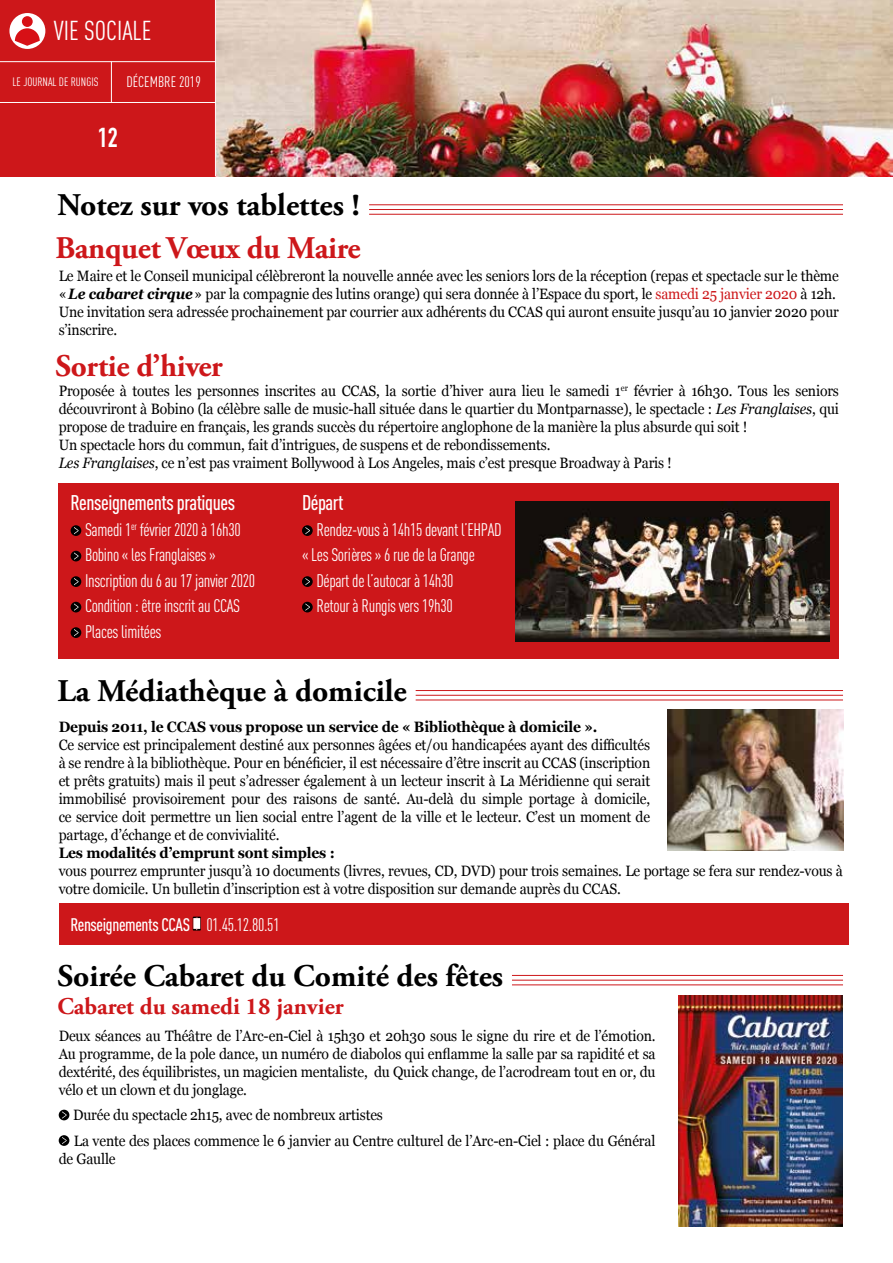
<style>
.page{position:relative;width:893px;height:1263px;background:#fff}
.page>*{position:absolute;margin:0;border:0;box-sizing:border-box;transform-origin:0 0}
.t1{font:700 31.5px "Adobe Garamond Pro";color:#000}
.t2{font:700 31.5px "Adobe Garamond Pro";letter-spacing:-.01em;color:#cd171a}
.t3{font:27px "DIN Cond";color:#fff}
.t4{font:700 27px "DIN Condensed";color:#fff}
.t5{font:700 24px "Adobe Garamond Pro";color:#cd171a}
.t6{font:500 21px "DIN Cond";letter-spacing:-.02em;color:#fff}
.t7{font:18px/25.5px "DIN Cond";letter-spacing:-.02em;color:#fff}
.t8{font:500 18px "DIN Cond";letter-spacing:-.02em;color:#fff}
.t9{font:15px/18px "Georgia";letter-spacing:-.01em;color:#000;scale:.93 1}
.t10{font:700 15px "Georgia";letter-spacing:-.01em;color:#000;scale:.93 1}
.t11{font:15px "DIN Cond";color:#fff}
.t12{font:12px "DIN Cond";color:#fff}
.s1{font-weight:700;font-style:italic}
.s2{color:#cd171a}
.s3{font-style:italic}
.s4{font-weight:400}
</style>
<div class="page">
<div style="left:0;top:0;width:215px;height:176px;background:#cd171a"></div>
<hr style="left:0;top:61px;width:215px;height:1px;background:#fff">
<hr style="left:0;top:102px;width:215px;height:1px;background:#fff">
<hr style="left:111px;top:62px;width:1px;height:41px;background:#fff">
<div style="left:9px;top:13px;width:36px;height:36px;background:#fff;border-radius:50%"></div>
<svg style="left:15px;top:28px;width:25px;height:18px"></svg>
<div style="left:22px;top:16px;width:11px;height:11px;background:#d71016;border-radius:50%"></div>
<img style="left:216px;top:0;width:677px;height:176px">
<svg style="left:59px;top:1110px;width:10px;height:10px"></svg>
<svg style="left:62px;top:1111px;width:5px;height:8px"></svg>
<div style="left:59px;top:1135px;width:10px;height:11px;background:#000;border-radius:50%"></div>
<svg style="left:62px;top:1137px;width:5px;height:7px"></svg>
<hr style="left:369px;top:214px;width:474px;height:1px;background:#cd171a">
<hr style="left:369px;top:209px;width:474px;height:1px;background:#cd171a">
<hr style="left:369px;top:204px;width:474px;height:1px;background:#cd171a">
<hr style="left:416px;top:700px;width:427px;height:1px;background:#cd171a">
<hr style="left:416px;top:695px;width:427px;height:1px;background:#cd171a">
<hr style="left:416px;top:690px;width:427px;height:1px;background:#cd171a">
<hr style="left:512px;top:984px;width:331px;height:1px;background:#cd171a">
<hr style="left:512px;top:980px;width:331px;height:1px;background:#cd171a">
<hr style="left:512px;top:975px;width:331px;height:1px;background:#cd171a">
<div style="left:59px;top:483px;width:780px;height:176px;background:#cd171a"></div>
<div style="left:71px;top:525px;width:10px;height:11px;background:#000;border-radius:50%"></div>
<svg style="left:74px;top:527px;width:5px;height:7px"></svg>
<svg style="left:71px;top:551px;width:10px;height:10px"></svg>
<svg style="left:74px;top:552px;width:5px;height:8px"></svg>
<div style="left:71px;top:576px;width:10px;height:11px;background:#000;border-radius:50%"></div>
<svg style="left:74px;top:578px;width:5px;height:7px"></svg>
<svg style="left:71px;top:602px;width:10px;height:10px"></svg>
<svg style="left:74px;top:603px;width:5px;height:8px"></svg>
<div style="left:71px;top:627px;width:10px;height:11px;background:#000;border-radius:50%"></div>
<svg style="left:74px;top:629px;width:5px;height:7px"></svg>
<div style="left:302px;top:525px;width:11px;height:11px;background:#000;border-radius:50%"></div>
<svg style="left:305px;top:527px;width:5px;height:7px"></svg>
<div style="left:302px;top:576px;width:11px;height:11px;background:#000;border-radius:50%"></div>
<svg style="left:305px;top:578px;width:5px;height:7px"></svg>
<div style="left:302px;top:602px;width:11px;height:10px;background:#000;border-radius:50%"></div>
<svg style="left:305px;top:603px;width:5px;height:8px"></svg>
<img style="left:515px;top:502px;width:314px;height:140px">
<img style="left:667px;top:709px;width:176px;height:141px">
<img style="left:679px;top:995px;width:163px;height:231px">
<div style="left:59px;top:904px;width:789px;height:41px;background:#cd171a"></div>
<svg style="left:193px;top:917px;width:8px;height:13px"></svg>
<h2 class="t3" style="left:54px;top:15px;width:99px">VIE SOCIALE</h2>
<p class="t11" style="left:126px;top:73px;width:76px">DÉCEMBRE 2019</p>
<p class="t12" style="left:13px;top:75px;width:87px">LE JOURNAL DE RUNGIS</p>
<h2 class="t4" style="left:98px;top:119px;width:22px">12</h2>
<h1 class="t1" style="left:57px;top:187px;width:304px">Notez sur vos tablettes !</h1>
<h1 class="t2" style="left:56px;top:229px;width:307px">Banquet Vœux du Maire</h1>
<p class="t9" style="left:59px;top:266px;width:840px">Le Maire et le Conseil municipal célèbreront la nouvelle année avec les seniors lors de la réception (repas et spectacle sur le thème «<span class="s1">Le cabaret cirque</span>» par la compagnie des lutins orange) qui sera donnée à l’Espace du sport, le <span class="s2">samedi 25 janvier 2020</span> à 12h.<br>Une invitation sera adressée prochainement par courrier aux adhérents du CCAS qui auront ensuite jusqu’au 10 janvier 2020 pour s’inscrire.</p>
<h1 class="t2" style="left:56px;top:348px;width:169px">Sortie d’hiver</h1>
<p class="t9" style="left:59px;top:381px;width:840px">Proposée à toutes les personnes inscrites au CCAS, la sortie d’hiver aura lieu le samedi 1<sup>er</sup> février à 16h30. Tous les seniors découvriront à Bobino (la célèbre salle de music-hall située dans le quartier du Montparnasse), le spectacle : <span class="s3">Les Franglaises</span>, qui propose de traduire en français, les grands succès du répertoire anglophone de la manière la plus absurde qui soit !<br>Un spectacle hors du commun, fait d’intrigues, de suspens et de rebondissements.<br><span class="s3">Les Franglaises</span>, ce n’est pas vraiment Bollywood à Los Angeles, mais c’est presque Broadway à Paris !</p>
<h3 class="t6" style="left:71px;top:490px;width:166px">Renseignements pratiques</h3>
<p class="t7" style="left:85px;top:517px;width:172px">Samedi 1<sup>er</sup> février 2020 à 16h30<br>Bobino « les Franglaises »<br>Inscription du 6 au 17 janvier 2020<br>Condition : être inscrit au CCAS<br>Places limitées</p>
<h3 class="t6" style="left:302px;top:490px;width:43px">Départ</h3>
<p class="t7" style="left:316px;top:517px;width:187px">Rendez-vous à 14h15 devant l’EHPAD</p>
<p class="t7" style="left:302px;top:542px;width:174px">« Les Sorières » 6 rue de la Grange</p>
<p class="t7" style="left:316px;top:568px;width:139px">Départ de l’autocar à 14h30</p>
<p class="t7" style="left:316px;top:593px;width:138px">Retour à Rungis vers 19h30</p>
<h1 class="t1" style="left:57px;top:672px;width:351px">La Médiathèque à domicile</h1>
<p class="t10" style="left:59px;top:715px;width:581px">Depuis 2011, le CCAS vous propose un service de « Bibliothèque à domicile ».</p>
<p class="t9" style="left:59px;top:735px;width:638px;text-align:justify">Ce service est principalement destiné aux personnes âgées et/ou handicapées ayant des difficultés à se rendre à la bibliothèque. Pour en bénéficier, il est nécessaire d’être inscrit au CCAS (inscription et prêts gratuits) mais il peut s’adresser également à un lecteur inscrit à La Méridienne qui serait immobilisé provisoirement pour des raisons de santé. Au-delà du simple portage à domicile, ce service doit permettre un lien social entre l’agent de la ville et le lecteur. C’est un moment de partage, d’échange et de convivialité.</p>
<p class="t10" style="left:59px;top:841px;width:298px">Les modalités d’emprunt sont simples :</p>
<p class="t9" style="left:59px;top:861px;width:845px">vous pourrez emprunter jusqu’à 10 documents (livres, revues, CD, DVD) pour trois semaines. Le portage se fera sur rendez-vous à votre domicile. Un bulletin d’inscription est à votre disposition sur demande auprès du CCAS.</p>
<p class="t8" style="left:70px;top:913px;width:211px">Renseignements CCAS <span class="s4">01.45.12.80.51</span></p>
<h1 class="t1" style="left:57px;top:957px;width:447px">Soirée Cabaret du Comité des fêtes</h1>
<h3 class="t5" style="left:57px;top:993px;width:288px">Cabaret du samedi 18 janvier</h3>
<p class="t9" style="left:59px;top:1026px;width:643px;text-align:justify">Deux séances au Théâtre de l’Arc-en-Ciel à 15h30 et 20h30 sous le signe du rire et de l’émotion.<br>Au programme, de la pole dance, un numéro de diabolos qui enflamme la salle par sa rapidité et sa dextérité, des équilibristes, un magicien mentaliste, du Quick change, de l’acrodream tout en or, du vélo et un clown et du jonglage.</p>
<p class="t9" style="left:73px;top:1102px;width:628px;line-height:25.5px">Durée du spectacle 2h15, avec de nombreux artistes<br>La vente des places commence le 6 janvier au Centre culturel de l’Arc-en-Ciel : place du Général</p>
<p class="t9" style="left:59px;top:1149px;width:63px">de Gaulle</p>
</div>
